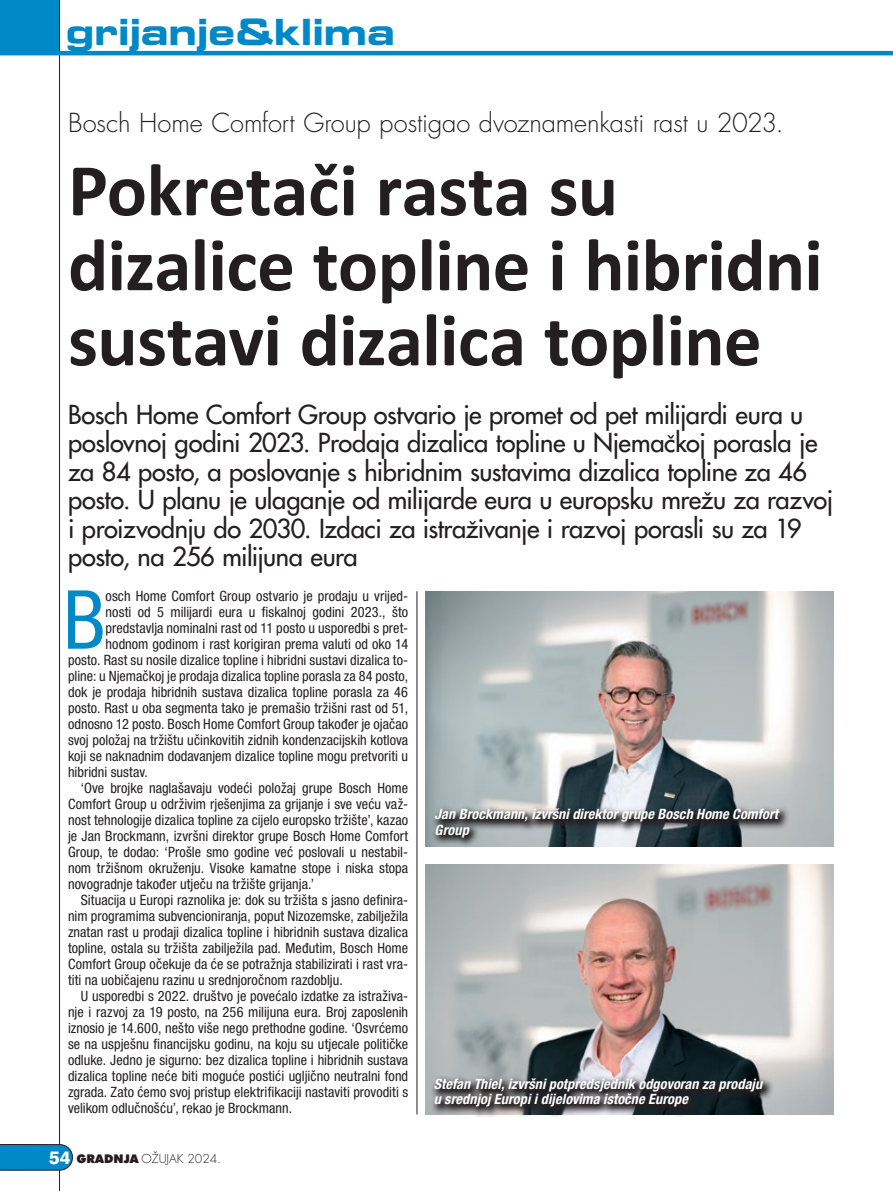
<style>
.page{position:relative;width:893px;height:1191px;background:#fff}
.page>*{position:absolute;margin:0;border:0;box-sizing:border-box;transform-origin:0 0}
.t1{font:condensed 81.45px "Helvetica Neue LT Std";color:#0088c7}
.t2{font:700 75px/75px "Calibri";letter-spacing:-.005em;color:#231f20}
.t3{font:700 expanded 36px "A Eurostile";letter-spacing:-.015em;color:#0088c7}
.t4{font:500 25.5px/28.5px "Futura Std";letter-spacing:-.02em;color:#231f20}
.t5{font:300 25.5px "Futura Std";letter-spacing:-.005em;color:#231f20}
.t6{font:condensed 14.25px "Helvetica Neue LT Std";letter-spacing:.005em;color:#231f20}
.t7{font:italic 700 condensed 14.25px/15px "Helvetica Neue LT Std";letter-spacing:.005em;color:#fff}
.t8{font:300 12px "Futura Std";color:#231f20}
.s1{font-family:"A Helvetica";font-weight:800;font-size:18px;color:#fff}
.s2{font-family:"A Futura";font-weight:900}
</style>
<div class="page">
<div style="left:0;top:0;width:60px;height:53px;background:#0088c7"></div>
<hr style="left:59px;top:0;width:1px;height:1191px;background:#231f20">
<hr style="left:0;top:51px;width:893px;height:4px;background:#0088c7">
<svg style="left:0;top:1144px;width:73px;height:26px;background:#0b85be"></svg>
<hr style="left:417px;top:591px;width:1px;height:523px;background:#231f20">
<img style="left:425px;top:591px;width:408px;height:255px">
<img style="left:425px;top:864px;width:408px;height:250px">
<svg style="left:429px;top:1073px;width:345px;height:44px;background:#525558"></svg>
<svg style="left:431px;top:803px;width:359px;height:44px;background:#697074"></svg>
<h3 class="t3" style="left:65px;top:10px;width:331px">grijanje&amp;klima</h3>
<h3 class="t5" style="left:68px;top:107px;width:717px">Bosch Home Comfort Group postigao dvoznamenkasti rast u 2023.</h3>
<h2 class="t2" style="left:68px;top:153px;width:756px">Pokretači rasta su dizalice topline i hibridni sustavi dizalica topline</h2>
<p class="t4" style="left:68px;top:400px;width:767px">Bosch Home Comfort Group ostvario je promet od pet milijardi eura u poslovnoj godini 2023. Prodaja dizalica topline u Njemačkoj porasla je za 84 posto, a poslovanje s hibridnim sustavima dizalica topline za 46 posto. U planu je ulaganje od milijarde eura u europsku mrežu za razvoj i proizvodnju do 2030. Izdaci za istraživanje i razvoj porasli su za 19 posto, na 256 milijuna eura</p>
<h1 class="t1" style="left:63px;top:573px;width:44px">B</h1>
<p class="t6" style="left:106px;top:587px;width:304px">osch Home Comfort Group ostvario je prodaju u vrijed-</p>
<p class="t6" style="left:106px;top:603px;width:304px">nosti od 5 milijardi eura u fiskalnoj godini 2023., što</p>
<p class="t6" style="left:106px;top:619px;width:304px">predstavlja nominalni rast od 11 posto u usporedbi s pret-</p>
<p class="t6" style="left:106px;top:635px;width:304px">hodnom godinom i rast korigiran prema valuti od oko 14</p>
<p class="t6" style="left:68px;top:651px;width:342px">posto. Rast su nosile dizalice topline i hibridni sustavi dizalica to-</p>
<p class="t6" style="left:68px;top:667px;width:342px">pline: u Njemačkoj je prodaja dizalica topline porasla za 84 posto,</p>
<p class="t6" style="left:68px;top:683px;width:342px">dok je prodaja hibridnih sustava dizalica topline porasla za 46</p>
<p class="t6" style="left:68px;top:699px;width:342px">posto. Rast u oba segmenta tako je premašio tržišni rast od 51,</p>
<p class="t6" style="left:68px;top:715px;width:342px">odnosno 12 posto. Bosch Home Comfort Group također je ojačao</p>
<p class="t6" style="left:68px;top:731px;width:342px">svoj položaj na tržištu učinkovitih zidnih kondenzacijskih kotlova</p>
<p class="t6" style="left:68px;top:747px;width:342px">koji se naknadnim dodavanjem dizalice topline mogu pretvoriti u</p>
<p class="t6" style="left:68px;top:763px;width:81px">hibridni sustav.</p>
<p class="t6" style="left:81px;top:779px;width:329px">‘Ove brojke naglašavaju vodeći položaj grupe Bosch Home</p>
<p class="t6" style="left:68px;top:795px;width:342px">Comfort Group u održivim rješenjima za grijanje i sve veću važ-</p>
<p class="t6" style="left:68px;top:811px;width:342px">nost tehnologije dizalica topline za cijelo europsko tržište’, kazao</p>
<p class="t6" style="left:68px;top:827px;width:342px">je Jan Brockmann, izvršni direktor grupe Bosch Home Comfort</p>
<p class="t6" style="left:68px;top:843px;width:342px">Group, te dodao: ‘Prošle smo godine već poslovali u nestabil-</p>
<p class="t6" style="left:68px;top:859px;width:342px">nom tržišnom okruženju. Visoke kamatne stope i niska stopa</p>
<p class="t6" style="left:68px;top:875px;width:248px">novogradnje također utječu na tržište grijanja.’</p>
<p class="t6" style="left:81px;top:891px;width:329px">Situacija u Europi raznolika je: dok su tržišta s jasno definira-</p>
<p class="t6" style="left:68px;top:907px;width:342px">nim programima subvencioniranja, poput Nizozemske, zabilježila</p>
<p class="t6" style="left:68px;top:923px;width:342px">znatan rast u prodaji dizalica topline i hibridnih sustava dizalica</p>
<p class="t6" style="left:68px;top:939px;width:342px">topline, ostala su tržišta zabilježila pad. Međutim, Bosch Home</p>
<p class="t6" style="left:68px;top:955px;width:342px">Comfort Group očekuje da će se potražnja stabilizirati i rast vra-</p>
<p class="t6" style="left:68px;top:971px;width:276px">titi na uobičajenu razinu u srednjoročnom razdoblju.</p>
<p class="t6" style="left:81px;top:987px;width:329px">U usporedbi s 2022. društvo je povećalo izdatke za istraživa-</p>
<p class="t6" style="left:68px;top:1003px;width:342px">nje i razvoj za 19 posto, na 256 milijuna eura. Broj zaposlenih</p>
<p class="t6" style="left:68px;top:1019px;width:342px">iznosio je 14.600, nešto više nego prethodne godine. ‘Osvrćemo</p>
<p class="t6" style="left:68px;top:1035px;width:342px">se na uspješnu financijsku godinu, na koju su utjecale političke</p>
<p class="t6" style="left:68px;top:1051px;width:342px">odluke. Jedno je sigurno: bez dizalica topline i hibridnih sustava</p>
<p class="t6" style="left:68px;top:1067px;width:342px">dizalica topline neće biti moguće postići ugljično neutralni fond</p>
<p class="t6" style="left:68px;top:1083px;width:342px">zgrada. Zato ćemo svoj pristup elektrifikaciji nastaviti provoditi s</p>
<p class="t6" style="left:68px;top:1099px;width:226px">velikom odlučnošću’, rekao je Brockmann.</p>
<p class="t7" style="left:435px;top:807px;width:345px">Jan Brockmann, izvršni direktor grupe Bosch Home Comfort<br>Group</p>
<p class="t7" style="left:434px;top:1077px;width:330px">Stefan Thiel, izvršni potpredsjednik odgovoran za prodaju u srednjoj Europi i dijelovima istočne Europe</p>
<p class="t8" style="left:49px;top:1150px;width:173px"><span class="s1">54</span> <span class="s2">GRADNJA</span> OŽUJAK 2024.</p>
</div>
